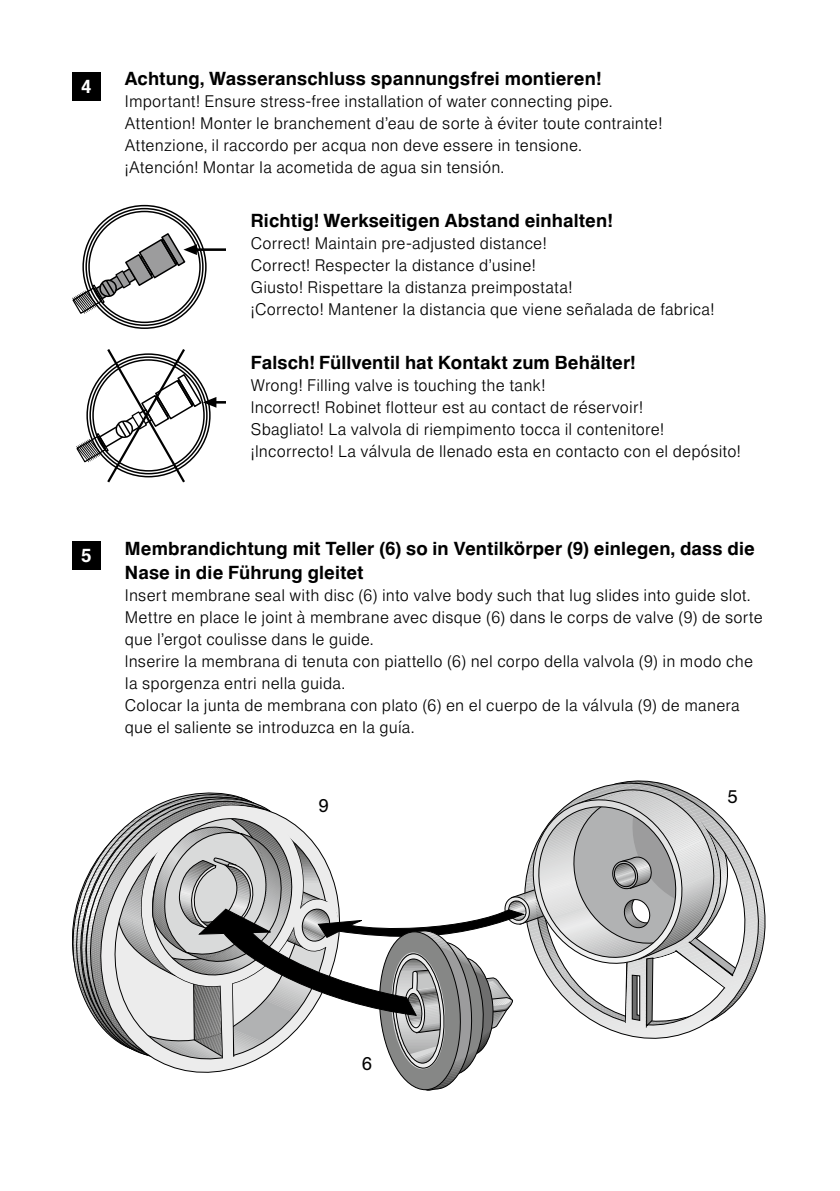
<style>
.page{position:relative;width:840px;height:1191px;background:#fff}
.page>*{position:absolute;margin:0;border:0;box-sizing:border-box;transform-origin:0 0}
.copy{font:500 18px/24px "Europa Gro SBOP";letter-spacing:.01em;color:#000}
.t1{font:18px "Europa Gro SBOP";color:#000}
.copy-2{font:500 18px "Europa Gro SBOP";color:#fff}
.copy_8pt_Italienisch{font:300 16px/22px "Europa Gro SBOP";letter-spacing:.015em;color:#000}
.copy_8pt_Französisch{font:300 16px/22px "Europa Gro SBOP";letter-spacing:.015em;color:#000}
.copy_8pt_Englisch{font:300 16px "Europa Gro SBOP";letter-spacing:.015em;color:#000}
</style>
<div class="page">
<div style="left:72px;top:72px;width:28px;height:28px;background:#000"></div>
<div style="left:72px;top:541px;width:28px;height:29px;background:#000"></div>
<svg style="left:72px;top:205px;width:153px;height:277px"></svg>
<svg style="left:72px;top:781px;width:694px;height:310px"></svg>
<p class="copy-2" style="left:81px;top:75px;width:12px">4</p>
<p class="copy-2" style="left:81px;top:545px;width:12px">5</p>
<p class="copy" style="left:125px;top:67px;width:477px">Achtung, Wasseranschluss spannungsfrei montieren!</p>
<p class="copy_8pt_Englisch" style="left:125px;top:92px;width:488px">Important! Ensure stress-free installation of water connecting pipe.</p>
<p class="copy_8pt_Französisch" style="left:125px;top:112px;width:538px">Attention! Monter le branchement d’eau de sorte à éviter toute contrainte!</p>
<p class="copy_8pt_Italienisch" style="left:125px;top:134px;width:458px">Attenzione, il raccordo per acqua non deve essere in tensione.</p>
<p class="copy_8pt_Italienisch" style="left:125px;top:156px;width:380px">¡Atención! Montar Ia acometida de agua sin tensión.</p>
<p class="copy" style="left:251px;top:208px;width:363px">Richtig! Werkseitigen Abstand einhalten!</p>
<p class="copy_8pt_Englisch" style="left:251px;top:234px;width:297px">Correct! Maintain pre-adjusted distance!</p>
<p class="copy_8pt_Französisch" style="left:251px;top:254px;width:286px">Correct! Respecter Ia distance d’usine!</p>
<p class="copy_8pt_Italienisch" style="left:251px;top:276px;width:323px">Giusto! Rispettare Ia distanza preimpostata!</p>
<p class="copy_8pt_Italienisch" style="left:251px;top:298px;width:465px">¡Correcto! Mantener Ia distancia que viene señalada de fabrica!</p>
<p class="copy" style="left:251px;top:350px;width:385px">Falsch! Füllventil hat Kontakt zum Behälter!</p>
<p class="copy_8pt_Englisch" style="left:251px;top:375px;width:296px">Wrong! Filling valve is touching the tank!</p>
<p class="copy_8pt_Französisch" style="left:251px;top:396px;width:393px">lncorrect! Robinet flotteur est au contact de réservoir!</p>
<p class="copy_8pt_Italienisch" style="left:251px;top:418px;width:414px">Sbagliato! La valvola di riempimento tocca il contenitore!</p>
<p class="copy_8pt_Italienisch" style="left:251px;top:440px;width:491px">¡lncorrecto! La válvula de llenado esta en contacto con el depósito!</p>
<p class="copy" style="left:125px;top:536px;width:631px">Membrandichtung mit Teller (6) so in Ventilkörper (9) einlegen, dass die<br>Nase in die Führung gleitet</p>
<p class="copy_8pt_Englisch" style="left:125px;top:585px;width:626px">Insert membrane seal with disc (6) into valve body such that Iug slides into guide slot.</p>
<p class="copy_8pt_Französisch" style="left:125px;top:606px;width:639px">Mettre en place le joint à membrane avec disque (6) dans le corps de valve (9) de sorte que l’ergot coulisse dans le guide.</p>
<p class="copy_8pt_Italienisch" style="left:125px;top:650px;width:629px">lnserire Ia membrana di tenuta con piattello (6) nel corpo della valvola (9) in modo che<br>Ia sporgenza entri nella guida.</p>
<p class="copy_8pt_Italienisch" style="left:125px;top:694px;width:616px">Colocar Ia junta de membrana con plato (6) en el cuerpo de Ia válvula (9) de manera que el saliente se introduzca en Ia guía.</p>
<p class="t1" style="left:318px;top:794px;width:12px">9</p>
<p class="t1" style="left:727px;top:785px;width:12px">5</p>
<p class="t1" style="left:362px;top:1052px;width:12px">6</p>
</div>
